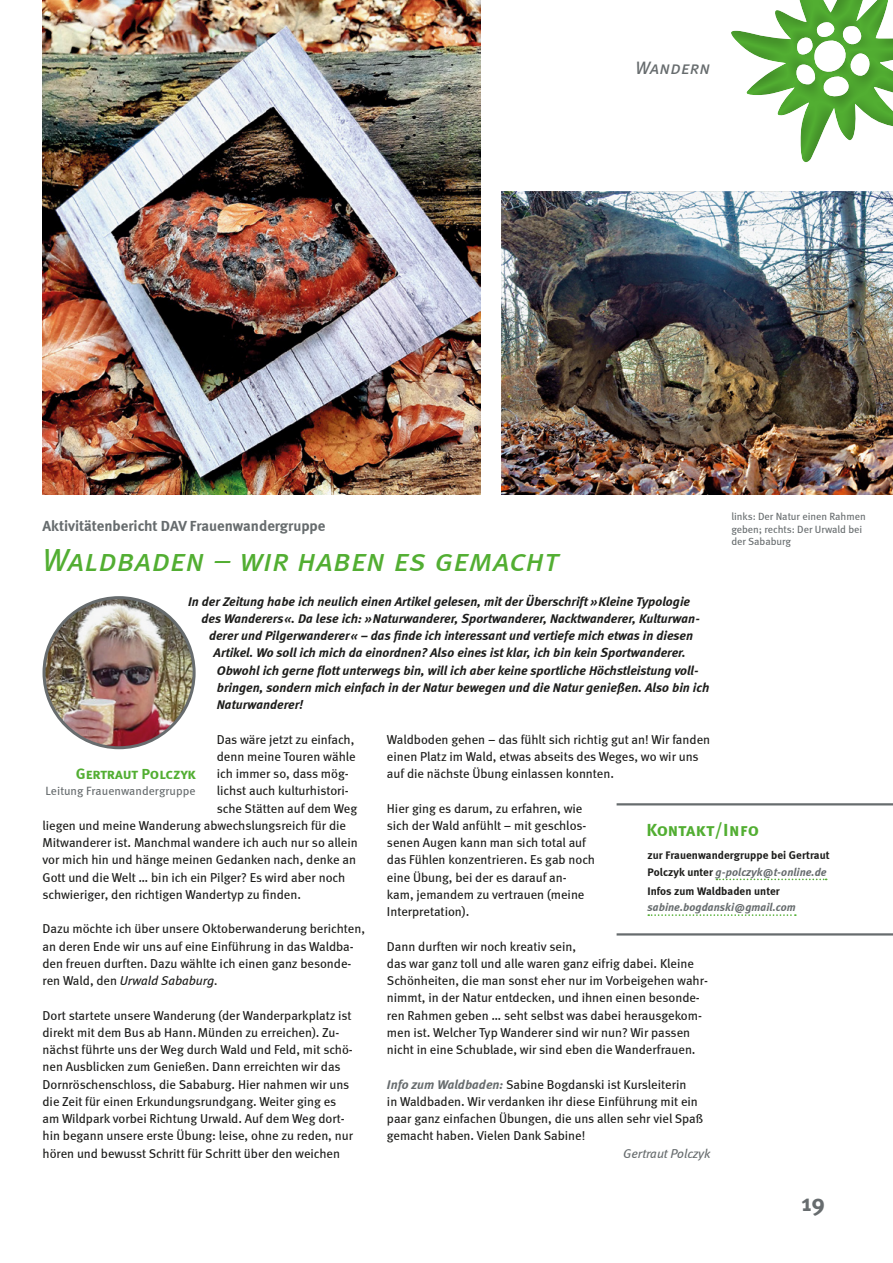
<style>
.page{position:relative;width:893px;height:1263px;background:#fff}
.page>*{position:absolute;margin:0;border:0;box-sizing:border-box;transform-origin:0 0}
.t1{font:31.95px "Meta Book Italic Caps";letter-spacing:.01em;color:#52ae32}
.t2{font:24px "Meta Bold Caps";color:#676c6e}
.t3{font:18px "Meta Bold Caps";letter-spacing:.01em;color:#52ae32}
.t4{font:18px "Meta Book Italic Caps";letter-spacing:.01em;color:#676c6e}
.t5{font:700 15px "Meta";color:#676c6e}
.t6{font:15px "Meta Bold Caps";letter-spacing:-.01em;color:#52ae32}
.t7{font:12.9px/17.2px "Meta";letter-spacing:-.005em;color:#1d1d1b}
.t8{font:italic 700 12.9px "Meta";letter-spacing:.005em;color:#1d1d1b}
.t9{font:italic 12.9px "Meta";letter-spacing:-.005em;color:#676c6e}
.t10{font:12px "Meta Book LF";letter-spacing:.005em;color:#676c6e}
.t11{font:700 11.25px/16.8px "Meta";letter-spacing:.005em;color:#1d1d1b}
.t12{font:italic 700 11.25px "Meta";letter-spacing:.005em;color:#676c6e}
.t13{font:10.5px/12.8px "Meta";letter-spacing:-.005em;color:#676c6e}
.s1{font-style:italic}
.s2{font-weight:700;font-style:italic;color:#676c6e}
.s3{font-style:italic;color:#676c6e}
</style>
<div class="page">
<div style="left:727px;top:0;width:166px;height:165px;background:#1d1d1b;opacity:.25"></div>
<img style="left:43px;top:0;width:437px;height:494px">
<img style="left:502px;top:192px;width:391px;height:302px">
<img style="left:44px;top:598px;width:150px;height:150px;border-radius:75px">
<div style="left:43px;top:596px;width:153px;height:153px;border:3px solid #676c6e;border-radius:50%"></div>
<svg style="left:716px;top:878px;width:111px;height:2px"></svg>
<svg style="left:648px;top:914px;width:148px;height:2px"></svg>
<hr style="left:617px;top:803px;width:276px;height:2px;background:#676c6e">
<hr style="left:617px;top:933px;width:276px;height:2px;background:#676c6e">
<h3 class="t4" style="left:635px;top:57px;width:76px">Wandern</h3>
<p class="t5" style="left:43px;top:517px;width:284px">Aktivitätenbericht DAV Frauenwandergruppe</p>
<h1 class="t1" style="left:43px;top:542px;width:518px">Waldbaden – wir haben es gemacht</h1>
<p class="t8" style="left:188px;top:593px;width:504px">In der Zeitung habe ich neulich einen Artikel gelesen, mit der Überschrift »Kleine Typologie</p>
<p class="t8" style="left:202px;top:611px;width:500px">des Wanderers«. Da lese ich: »Naturwanderer, Sportwanderer, Nacktwanderer, Kulturwan-</p>
<p class="t8" style="left:209px;top:628px;width:486px">derer und Pilgerwanderer« – das finde ich interessant und vertiefe mich etwas in diesen</p>
<p class="t8" style="left:214px;top:645px;width:474px">Artikel. Wo soll ich mich da einordnen? Also eines ist klar, ich bin kein Sportwanderer.</p>
<p class="t8" style="left:217px;top:662px;width:483px">Obwohl ich gerne flott unterwegs bin, will ich aber keine sportliche Höchstleistung voll-</p>
<p class="t8" style="left:217px;top:680px;width:494px">bringen, sondern mich einfach in der Natur bewegen und die Natur genießen. Also bin ich</p>
<p class="t8" style="left:217px;top:697px;width:88px">Naturwanderer!</p>
<p class="t13" style="left:731px;top:510px;width:136px">links: Der Natur einen Rahmen geben; rechts: Der Urwald bei der Sababurg</p>
<p class="t7" style="left:217px;top:730px;width:139px">Das wäre jetzt zu einfach,</p>
<p class="t7" style="left:217px;top:748px;width:140px">denn meine Touren wähle</p>
<p class="t7" style="left:217px;top:765px;width:133px">ich immer so, dass mög-</p>
<p class="t7" style="left:217px;top:782px;width:133px">lichst auch kulturhistori-</p>
<p class="t7" style="left:217px;top:799px;width:142px">sche Stätten auf dem Weg</p>
<p class="t7" style="left:43px;top:817px;width:305px">liegen und meine Wanderung abwechslungsreich für die</p>
<p class="t7" style="left:43px;top:834px;width:317px">Mitwanderer ist. Manchmal wandere ich auch nur so allein</p>
<p class="t7" style="left:43px;top:851px;width:315px">vor mich hin und hänge meinen Gedanken nach, denke an</p>
<p class="t7" style="left:43px;top:868px;width:304px">Gott und die Welt … bin ich ein Pilger? Es wird aber noch</p>
<p class="t7" style="left:43px;top:886px;width:260px">schwieriger, den richtigen Wandertyp zu finden.</p>
<p class="t7" style="left:43px;top:920px;width:324px">Dazu möchte ich über unsere Oktoberwanderung berichten, an deren Ende wir uns auf eine Einführung in das Waldba&shy;den freuen durften. Dazu wählte ich einen ganz besonde&shy;ren Wald, den <span class="s1">Urwald Sababurg.</span></p>
<p class="t7" style="left:43px;top:1006px;width:312px">Dort startete unsere Wanderung (der Wanderparkplatz ist direkt mit dem Bus ab Hann.Münden zu erreichen). Zu&shy;nächst führte uns der Weg durch Wald und Feld, mit schö&shy;nen Ausblicken zum Genießen. Dann erreichten wir das Dornröschenschloss, die Sababurg. Hier nahmen wir uns die Zeit für einen Erkundungsrundgang. Weiter ging es am Wildpark vorbei Richtung Urwald. Auf dem Weg dort&shy;hin begann unsere erste Übung: leise, ohne zu reden, nur hören und bewusst Schritt für Schritt über den weichen</p>
<p class="t6" style="left:76px;top:765px;width:121px">Gertraut Polczyk</p>
<p class="t10" style="left:46px;top:784px;width:152px">Leitung Frauenwandergruppe</p>
<p class="t7" style="left:387px;top:730px;width:325px">Waldboden gehen – das fühlt sich richtig gut an! Wir fanden einen Platz im Wald, etwas abseits des Weges, wo wir uns auf die nächste Übung einlassen konnten.</p>
<p class="t7" style="left:387px;top:799px;width:210px">Hier ging es darum, zu erfahren, wie sich der Wald anfühlt – mit geschlos&shy;senen Augen kann man sich total auf das Fühlen konzentrieren. Es gab noch eine Übung, bei der es darauf an&shy;kam, jemandem zu vertrauen (meine<br>Interpretation).</p>
<p class="t7" style="left:387px;top:937px;width:322px">Dann durften wir noch kreativ sein,<br>das war ganz toll und alle waren ganz eifrig dabei. Kleine Schönheiten, die man sonst eher nur im Vorbeigehen wahr&shy;nimmt, in der Natur entdecken, und ihnen einen besonde&shy;ren Rahmen geben … seht selbst was dabei herausgekom&shy;men ist. Welcher Typ Wanderer sind wir nun? Wir passen nicht in eine Schublade, wir sind eben die Wanderfrauen.</p>
<p class="t7" style="left:387px;top:1075px;width:318px"><span class="s2">Info zum Waldbaden:</span> Sabine Bogdanski ist Kursleiterin<br>in Waldbaden. Wir verdanken ihr diese Einführung mit ein paar ganz einfachen Übungen, die uns allen sehr viel Spaß gemacht haben. Vielen Dank Sabine!</p>
<p class="t9" style="left:623px;top:1146px;width:89px">Gertraut Polczyk</p>
<h3 class="t3" style="left:646px;top:819px;width:114px">Kontakt/Info</h3>
<p class="t11" style="left:647px;top:846px;width:184px">zur Frauenwandergruppe bei Gertraut<br>Polczyk unter <span class="s3">g-polczyk@t-online.de</span></p>
<p class="t11" style="left:647px;top:882px;width:134px">Infos zum Waldbaden unter</p>
<p class="t12" style="left:647px;top:901px;width:150px">sabine.bogdanski@gmail.com</p>
<h2 class="t2" style="left:801px;top:1188px;width:25px">19</h2>
</div>
